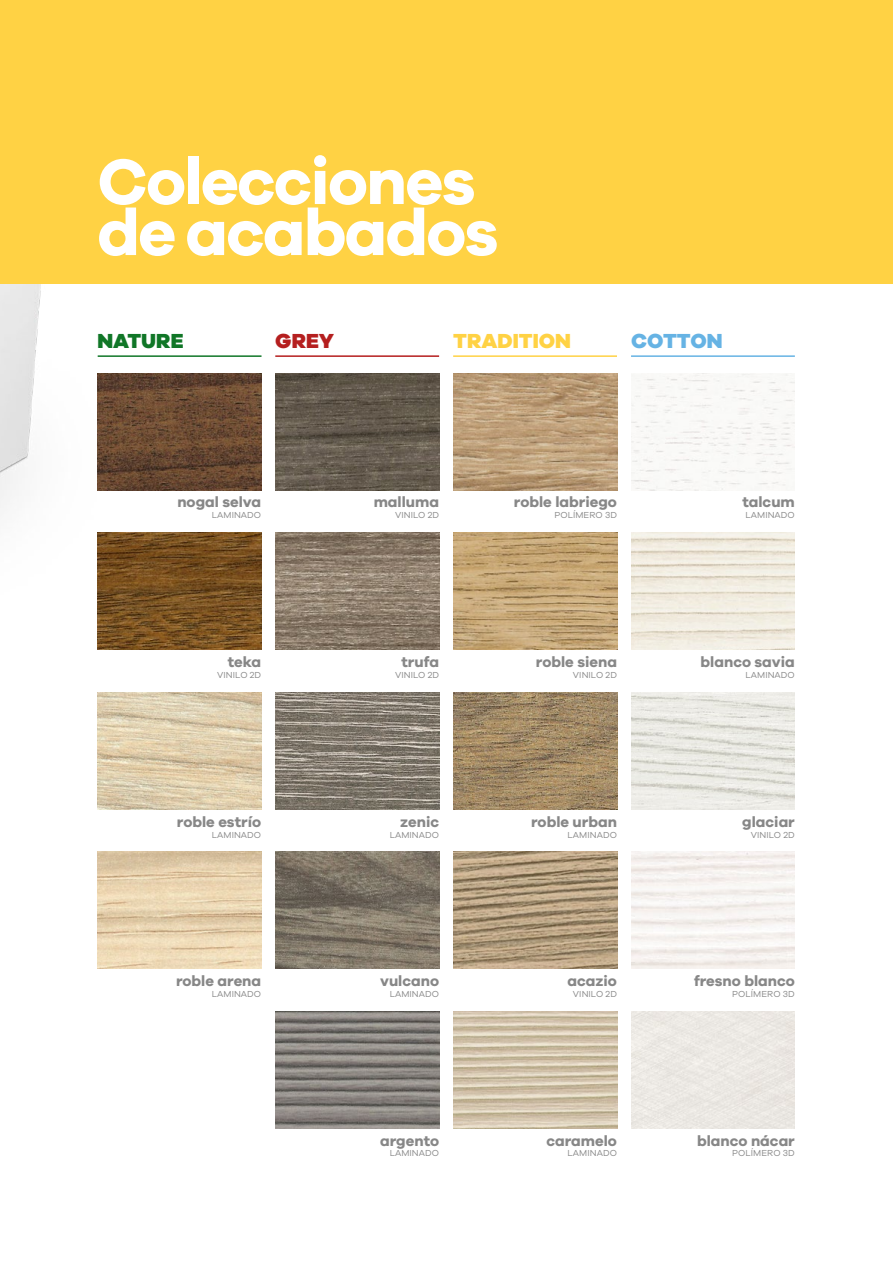
<style>
.page{position:relative;width:893px;height:1263px;background:#fff}
.page>*{position:absolute;margin:0;border:0;box-sizing:border-box;transform-origin:0 0}
.t1{font:700 66px/51px "Galano Grotesque";letter-spacing:-.025em;color:#fff}
.t2{font:800 21px "Galano Grotesque";color:#ffd244}
.t3{font:800 21px "Galano Grotesque";color:#107627}
.t4{font:800 21px "Galano Grotesque";color:#66b3e4}
.t5{font:800 21px "Galano Grotesque";color:#b51f1f}
.t6{font:700 15px "Galano Grotesque";color:#878787}
.t7{font:9px "Galano Grotesque";letter-spacing:.01em;color:#878787}
</style>
<div class="page">
<img style="left:0;top:284px;width:106px;height:249px">
<div style="left:0;top:0;width:893px;height:284px;background:#ffd244"></div>
<img style="left:97px;top:373px;width:164px;height:117px">
<img style="left:97px;top:533px;width:164px;height:117px">
<img style="left:97px;top:692px;width:164px;height:117px">
<img style="left:97px;top:852px;width:164px;height:117px">
<img style="left:275px;top:373px;width:164px;height:117px">
<img style="left:275px;top:533px;width:164px;height:117px">
<img style="left:275px;top:692px;width:164px;height:117px">
<img style="left:275px;top:852px;width:164px;height:117px">
<img style="left:275px;top:1011px;width:164px;height:117px">
<img style="left:453px;top:373px;width:164px;height:117px">
<img style="left:453px;top:533px;width:164px;height:117px">
<img style="left:453px;top:692px;width:164px;height:117px">
<img style="left:453px;top:852px;width:164px;height:117px">
<img style="left:631px;top:373px;width:164px;height:117px">
<img style="left:631px;top:692px;width:164px;height:117px">
<hr style="left:98px;top:355px;width:163px;height:2px;background:#107627">
<hr style="left:275px;top:355px;width:164px;height:2px;background:#b51f1f">
<hr style="left:453px;top:355px;width:164px;height:2px;background:#ffd244">
<hr style="left:631px;top:355px;width:164px;height:2px;background:#66b3e4">
<h1 class="t1" style="left:97px;top:154px;width:403px">Colecciones de acabados</h1>
<h2 class="t3" style="left:97px;top:327px;width:88px">NATURE</h2>
<h2 class="t5" style="left:275px;top:327px;width:60px">GREY</h2>
<h2 class="t2" style="left:453px;top:327px;width:119px">TRADITION</h2>
<h2 class="t4" style="left:631px;top:327px;width:93px">COTTON</h2>
<p class="t6" style="left:177px;top:493px;width:85px">nogal selva</p>
<p class="t7" style="left:212px;top:509px;width:51px">LAMINADO</p>
<p class="t6" style="left:374px;top:493px;width:67px">malluma</p>
<p class="t7" style="left:395px;top:509px;width:46px">VINILO 2D</p>
<p class="t6" style="left:514px;top:493px;width:105px">roble labriego</p>
<p class="t7" style="left:554px;top:509px;width:64px">POLÍMERO 3D</p>
<p class="t6" style="left:742px;top:493px;width:54px">talcum</p>
<p class="t7" style="left:745px;top:509px;width:51px">LAMINADO</p>
<p class="t6" style="left:228px;top:652px;width:35px">teka</p>
<p class="t7" style="left:217px;top:669px;width:46px">VINILO 2D</p>
<p class="t6" style="left:401px;top:652px;width:39px">trufa</p>
<p class="t7" style="left:395px;top:669px;width:46px">VINILO 2D</p>
<p class="t6" style="left:536px;top:652px;width:83px">roble siena</p>
<p class="t7" style="left:573px;top:669px;width:46px">VINILO 2D</p>
<p class="t6" style="left:701px;top:652px;width:96px">blanco savia</p>
<p class="t7" style="left:745px;top:669px;width:51px">LAMINADO</p>
<p class="t6" style="left:177px;top:812px;width:86px">roble estrío</p>
<p class="t7" style="left:212px;top:829px;width:51px">LAMINADO</p>
<p class="t6" style="left:400px;top:812px;width:40px">zenic</p>
<p class="t7" style="left:390px;top:829px;width:51px">LAMINADO</p>
<p class="t6" style="left:531px;top:812px;width:87px">roble urban</p>
<p class="t7" style="left:568px;top:829px;width:51px">LAMINADO</p>
<p class="t6" style="left:742px;top:812px;width:54px">glaciar</p>
<p class="t7" style="left:751px;top:829px;width:46px">VINILO 2D</p>
<p class="t6" style="left:176px;top:972px;width:87px">roble arena</p>
<p class="t7" style="left:212px;top:988px;width:51px">LAMINADO</p>
<p class="t6" style="left:380px;top:972px;width:60px">vulcano</p>
<p class="t7" style="left:390px;top:988px;width:51px">LAMINADO</p>
<p class="t6" style="left:567px;top:972px;width:51px">acazio</p>
<p class="t7" style="left:573px;top:988px;width:46px">VINILO 2D</p>
<p class="t6" style="left:694px;top:972px;width:102px">fresno blanco</p>
<p class="t7" style="left:732px;top:988px;width:64px">POLÍMERO 3D</p>
<p class="t6" style="left:380px;top:1131px;width:60px">argento</p>
<p class="t7" style="left:390px;top:1148px;width:51px">LAMINADO</p>
<p class="t6" style="left:546px;top:1131px;width:72px">caramelo</p>
<p class="t7" style="left:568px;top:1148px;width:51px">LAMINADO</p>
<p class="t6" style="left:697px;top:1131px;width:99px">blanco nácar</p>
<p class="t7" style="left:732px;top:1148px;width:64px">POLÍMERO 3D</p>
</div>
